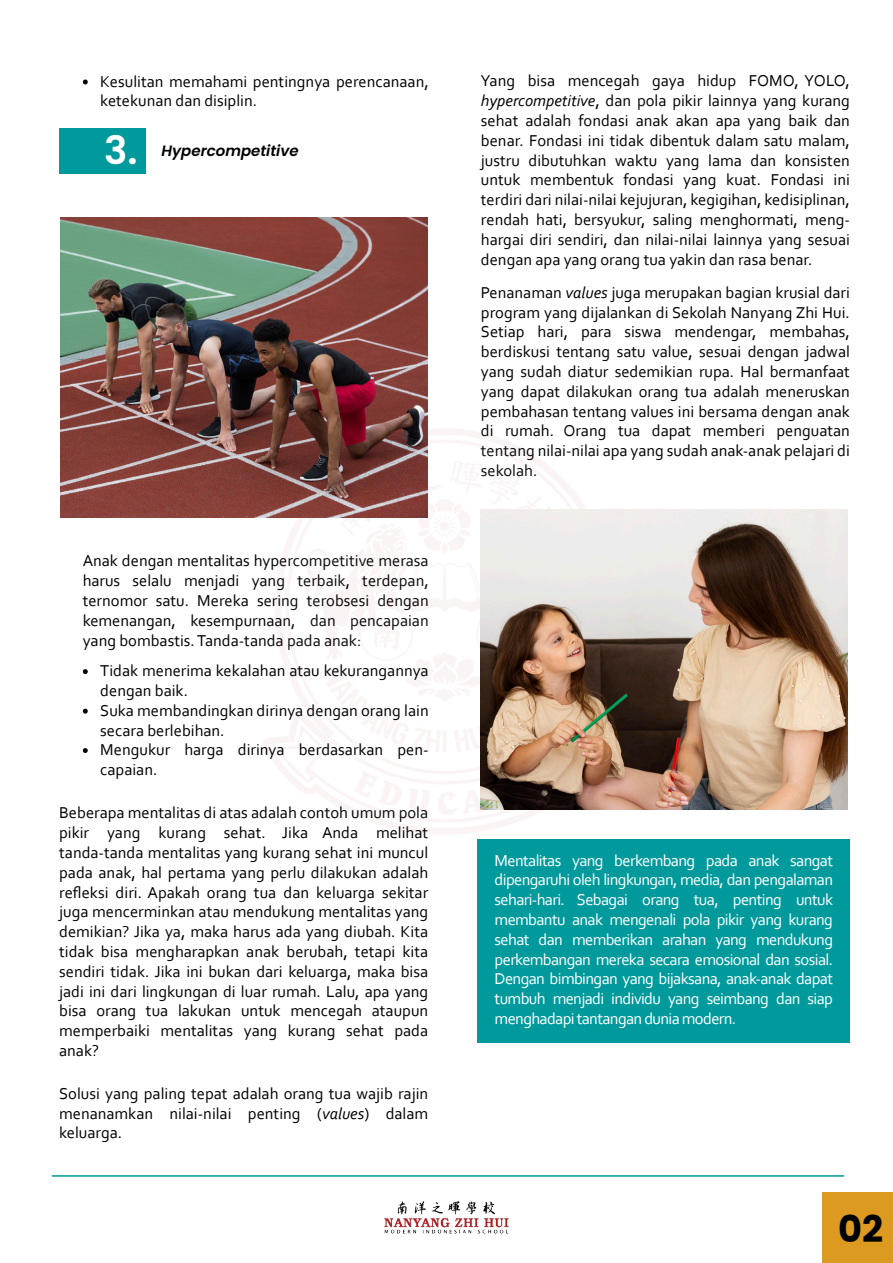
<style>
.page{position:relative;width:893px;height:1263px;background:#fff}
.page>*{position:absolute;margin:0;border:0;box-sizing:border-box;transform-origin:0 0}
.t1{font:600 39px "Poppins";color:#fff}
.t2{font:700 36.9px "Poppins";color:#000}
.t3{font:16.5px/19.8px "Corbel";color:#000;text-align:justify}
.t4{font:16.5px/19.8px "Corbel";letter-spacing:-.04em;color:#fff;text-align:justify}
.t5{font:italic 600 15px "Poppins";color:#000}
.s1{font-style:italic}
</style>
<div class="page">
<img style="left:262px;top:429px;width:365px;height:405px">
<img style="left:384px;top:1201px;width:125px;height:33px">
<hr style="left:52px;top:1175px;width:792px;height:2px;background:#009a9c">
<div style="left:822px;top:1192px;width:71px;height:71px;background:#dc9a20"></div>
<div style="left:478px;top:839px;width:372px;height:204px;background:#009a9c"></div>
<div style="left:59px;top:128px;width:86px;height:46px;background:#009a9c"></div>
<svg style="left:83px;top:80px;width:5px;height:4px"></svg>
<svg style="left:83px;top:669px;width:5px;height:5px"></svg>
<svg style="left:83px;top:709px;width:5px;height:5px"></svg>
<svg style="left:83px;top:748px;width:5px;height:5px"></svg>
<img style="left:60px;top:217px;width:367px;height:300px">
<img style="left:480px;top:509px;width:367px;height:300px">
<p class="t3" style="left:100px;top:71px;width:330px">Kesulitan memahami pentingnya perencanaan, ketekunan dan disiplin.</p>
<h1 class="t1" style="left:104px;top:128px;width:35px">3.</h1>
<p class="t5" style="left:161px;top:142px;width:139px">Hypercompetitive</p>
<p class="t3" style="left:83px;top:551px;width:347px">Anak dengan mentalitas hypercompetitive merasa harus selalu menjadi yang terbaik, terdepan, ternomor satu. Mereka sering terobsesi dengan kemenangan, kesempurnaan, dan pencapaian yang bombastis. Tanda-tanda pada anak:</p>
<p class="t3" style="left:100px;top:660px;width:330px;text-align:left">Tidak menerima kekalahan atau kekurangannya dengan baik.<br>Suka membandingkan dirinya dengan orang lain secara berlebihan.<br>Mengukur harga dirinya berdasarkan pen&shy;capaian.</p>
<p class="t3" style="left:59px;top:802px;width:371px">Beberapa mentalitas di atas adalah contoh umum pola pikir yang kurang sehat. Jika Anda melihat tanda-tanda mentalitas yang kurang sehat ini muncul pada anak, hal pertama yang perlu dilakukan adalah refleksi diri. Apakah orang tua dan keluarga sekitar juga mencerminkan atau mendukung mentalitas yang demikian? Jika ya, maka harus ada yang diubah. Kita tidak bisa mengharapkan anak berubah, tetapi kita sendiri tidak. Jika ini bukan dari keluarga, maka bisa jadi ini dari lingkungan di luar rumah. Lalu, apa yang bisa orang tua lakukan untuk mencegah ataupun memperbaiki mentalitas yang kurang sehat pada anak?</p>
<p class="t3" style="left:59px;top:1083px;width:371px">Solusi yang paling tepat adalah orang tua wajib rajin menanamkan nilai-nilai penting (<span class="s1">values</span>) dalam keluarga.</p>
<p class="t3" style="left:481px;top:71px;width:371px">Yang bisa mencegah gaya hidup FOMO, YOLO, <span class="s1">hypercompetitive</span>, dan pola pikir lainnya yang kurang sehat adalah fondasi anak akan apa yang baik dan benar. Fondasi ini tidak dibentuk dalam satu malam, justru dibutuhkan waktu yang lama dan konsisten untuk membentuk fondasi yang kuat. Fondasi ini terdiri dari nilai-nilai kejujuran, kegigihan, kedisiplinan, rendah hati, bersyukur, saling menghormati, meng&shy;hargai diri sendiri, dan nilai-nilai lainnya yang sesuai dengan apa yang orang tua yakin dan rasa benar.</p>
<p class="t3" style="left:481px;top:282px;width:371px">Penanaman <span class="s1">values</span> juga merupakan bagian krusial dari program yang dijalankan di Sekolah Nanyang Zhi Hui.<br>Setiap hari, para siswa mendengar, membahas, berdiskusi tentang satu value, sesuai dengan jadwal yang sudah diatur sedemikian rupa. Hal bermanfaat yang dapat dilakukan orang tua adalah meneruskan pembahasan tentang values ini bersama dengan anak di rumah. Orang tua dapat memberi penguatan tentang nilai-nilai apa yang sudah anak-anak pelajari di sekolah.</p>
<p class="t4" style="left:495px;top:850px;width:340px">Mentalitas yang berkembang pada anak sangat dipengaruhi oleh lingkungan, media, dan pengalaman sehari-hari. Sebagai orang tua, penting untuk membantu anak mengenali pola pikir yang kurang sehat dan memberikan arahan yang mendukung perkembangan mereka secara emosional dan sosial.<br>Dengan bimbingan yang bijaksana, anak-anak dapat tumbuh menjadi individu yang seimbang dan siap menghadapi tantangan dunia modern.</p>
<h2 class="t2" style="left:838px;top:1207px;width:47px">02</h2>
</div>
